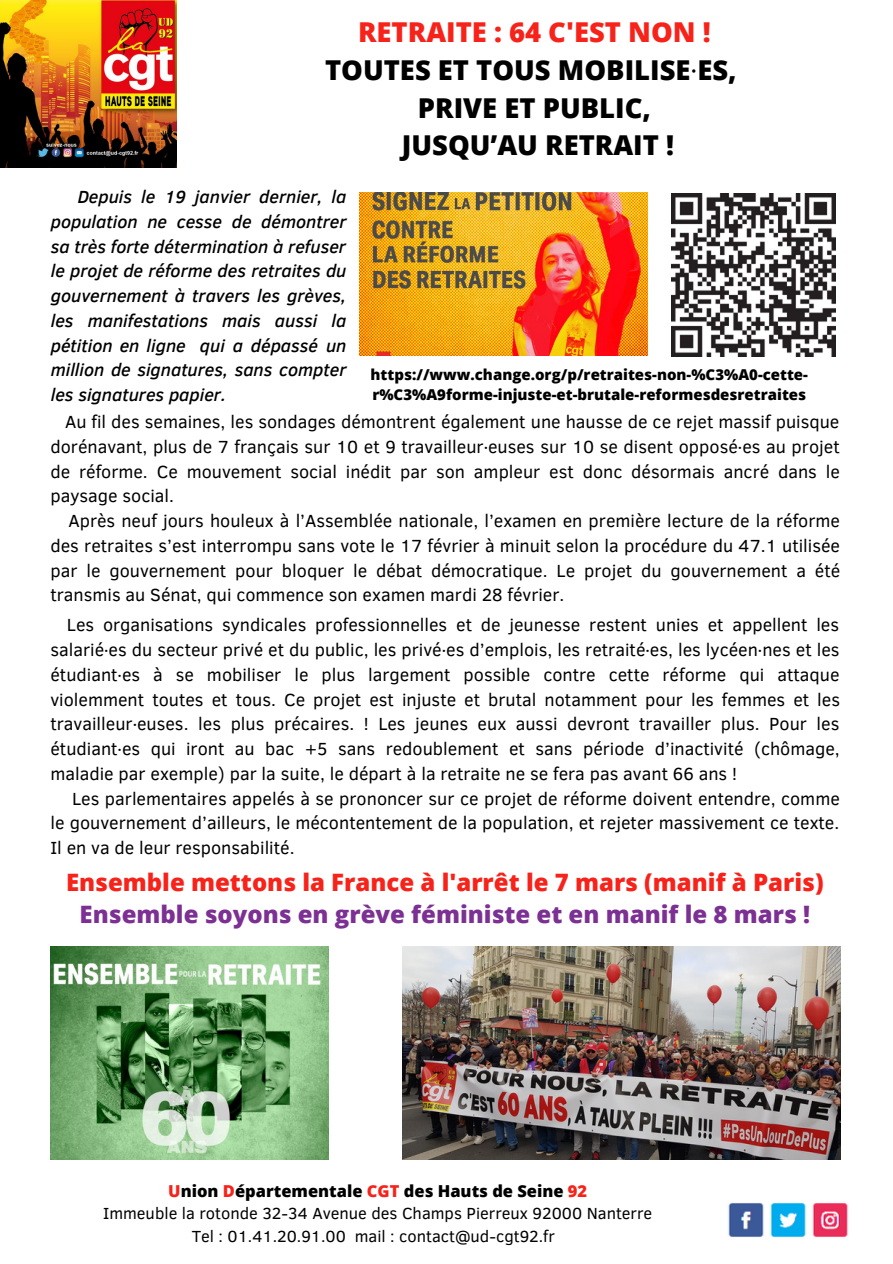
<style>
.page{position:relative;width:893px;height:1264px;background:#fff}
.page>*{position:absolute;margin:0;border:0;box-sizing:border-box;transform-origin:0 0}
.t1{font:800 27.45px/37.7px "Open Sans";color:#000;text-align:center}
.t2{font:800 24px "Open Sans";color:#f7231a}
.t3{font:800 24px "Open Sans";color:#7c3093}
.t4{font:18px/24.8px "Clear Sans";color:#000;text-align:justify}
.t5{font:italic 500 18px/24.8px "Clear Sans";color:#000;text-align:justify}
.t6{font:16.5px/22.5px "Clear Sans";color:#000;text-align:center}
.t7{font:800 16.5px "Open Sans";color:#000}
.t8{font:800 15px/20.2px "Open Sans";color:#000}
.s1{color:#f7231a}
.s2{font-family:"Liberation Serif";font-weight:400}
</style>
<div class="page">
<img style="left:0;top:0;width:176px;height:168px">
<img style="left:359px;top:193px;width:288px;height:163px">
<img style="left:672px;top:194px;width:163px;height:163px">
<img style="left:51px;top:946px;width:277px;height:213px">
<img style="left:728px;top:1203px;width:120px;height:34px">
<img style="left:402px;top:946px;width:438px;height:213px">
<h1 class="t1" style="left:325px;top:13px;width:413px"><span class="s1">RETRAITE : 64 C'EST NON !<br></span>TOUTES ET TOUS MOBILISE<span class="s2">∙</span>ES,<br>PRIVE ET PUBLIC,<br>JUSQU’AU RETRAIT !</h1>
<p class="t5" style="left:51px;top:184px;width:297px;text-indent:27px">Depuis le 19 janvier dernier, la population ne cesse de démontrer sa très forte détermination à refuser le projet de réforme des retraites du gouvernement à travers les grèves, les manifestations mais aussi la pétition en ligne qui a dépassé un million de signatures, sans compter les signatures papier.</p>
<p class="t4" style="left:50px;top:408px;width:790px;text-indent:15px">Au fil des semaines, les sondages démontrent également une hausse de ce rejet massif puisque dorénavant, plus de 7 français sur 10 et 9 travailleur∙euses sur 10 se disent opposé∙es au projet de réforme. Ce mouvement social inédit par son ampleur est donc désormais ancré dans le paysage social.</p>
<p class="t4" style="left:50px;top:507px;width:791px;text-indent:18px">Après neuf jours houleux à l’Assemblée nationale, l’examen en première lecture de la réforme des retraites s’est interrompu sans vote le 17 février à minuit selon la procédure du 47.1 utilisée par le gouvernement pour bloquer le débat démocratique. Le projet du gouvernement a été transmis au Sénat, qui commence son examen mardi 28 février.</p>
<p class="t8" style="left:370px;top:364px;width:439px">https://www.change.org/p/retraites-non-%C3%A0-cette&shy;r%C3%A9forme-injuste-et-brutale-reformesdesretraites</p>
<p class="t4" style="left:50px;top:612px;width:791px;text-indent:16px">Les organisations syndicales professionnelles et de jeunesse restent unies et appellent les salarié∙es du secteur privé et du public, les privé∙es d’emplois, les retraité∙es, les lycéen∙nes et les étudiant∙es à se mobiliser le plus largement possible contre cette réforme qui attaque violemment toutes et tous. Ce projet est injuste et brutal notamment pour les femmes et les travailleur∙euses. les plus précaires. ! Les jeunes eux aussi devront travailler plus. Pour les étudiant∙es qui iront au bac +5 sans redoublement et sans période d’inactivité (chômage, maladie par exemple) par la suite, le départ à la retraite ne se fera pas avant 66 ans !</p>
<p class="t4" style="left:50px;top:785px;width:790px;text-indent:22px">Les parlementaires appelés à se prononcer sur ce projet de réforme doivent entendre, comme le gouvernement d’ailleurs, le mécontentement de la population, et rejeter massivement ce texte.<br>Il en va de leur responsabilité.</p>
<h2 class="t2" style="left:66px;top:865px;width:759px">Ensemble mettons la France à l'arrêt le 7 mars (manif à Paris)</h2>
<h2 class="t3" style="left:80px;top:897px;width:731px">Ensemble soyons en grève féministe et en manif le 8 mars !</h2>
<p class="t7" style="left:168px;top:1179px;width:420px"><span class="s1">U</span>nion <span class="s1">D</span>épartementale <span class="s1">CGT</span> des Hauts de Seine <span class="s1">92</span></p>
<p class="t6" style="left:103px;top:1201px;width:550px">Immeuble la rotonde 32-34 Avenue des Champs Pierreux 92000 Nanterre<br>Tel : 01.41.20.91.00 mail : contact@ud-cgt92.fr</p>
</div>
